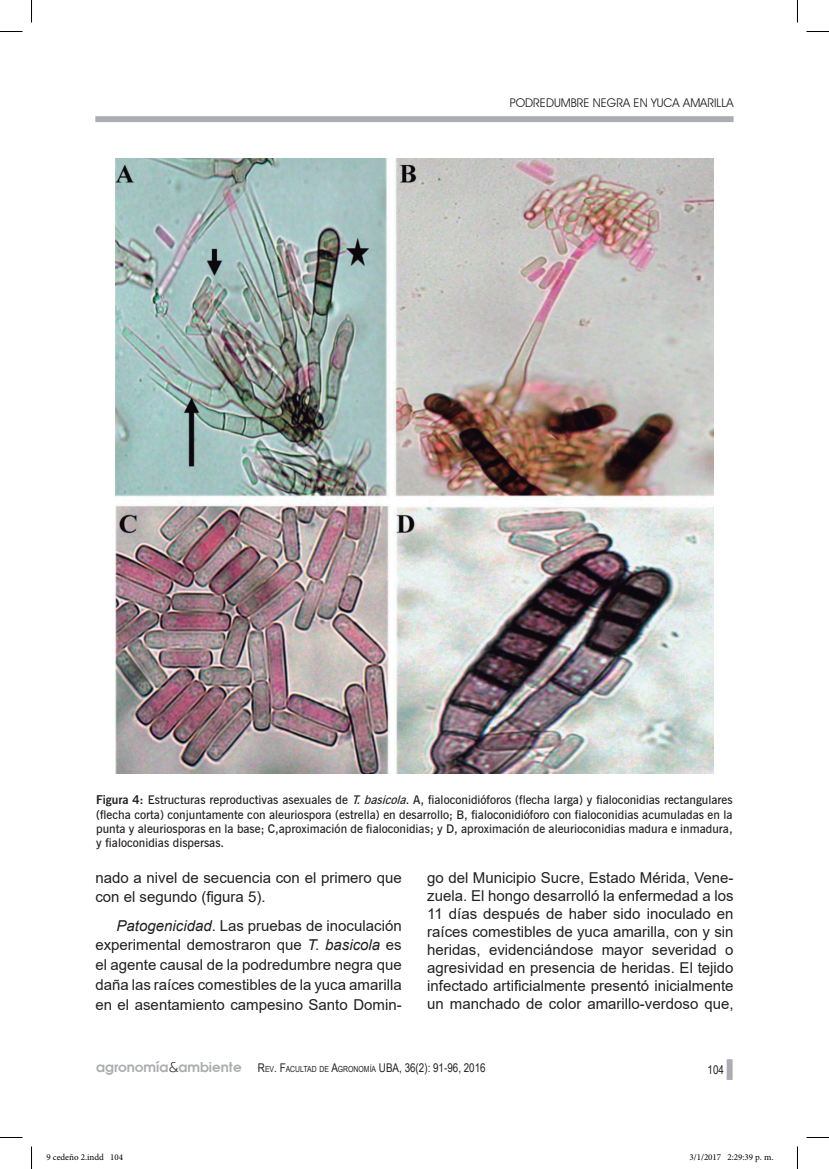
<style>
.page{position:relative;width:829px;height:1169px;background:#fff}
.page>*{position:absolute;margin:0;border:0;box-sizing:border-box;transform-origin:0 0}
.cont_texto{font:15px/18px "Arial";color:#231f20;text-align:justify}
.cuadros_TITULO{font:600 12px/14.4px "News Gothic BT";color:#231f20;text-align:justify}
.t1{font:12px "Arial Narrow";color:#231f20}
.t2{font:12px "Avant Garde IT Cby BT";color:#231f20}
.t3{font:9px "Minion Pro";color:#000}
.s1{font-weight:700}
.s2{font-style:italic}
.s3{font-family:"Avant Garde";font-weight:600;font-size:13.5px;color:#acadb1}
.s4{font-family:"Erie Plain";font-size:15px}
.s5{font-size:8.4px}
.s6{font-style:inherit}
</style>
<div class="page">
<div style="left:726px;top:1059px;width:6px;height:20px;background:#acadb1"></div>
<div style="left:95px;top:116px;width:638px;height:6px;background:#acadb1"></div>
<img style="left:115px;top:158px;width:598px;height:615px">
<svg style="left:0;top:31px;width:22px;height:1px"></svg>
<svg style="left:806px;top:31px;width:22px;height:1px"></svg>
<svg style="left:0;top:1137px;width:22px;height:1px"></svg>
<svg style="left:806px;top:1137px;width:22px;height:1px"></svg>
<svg style="left:31px;top:0;width:1px;height:23px"></svg>
<svg style="left:31px;top:1146px;width:1px;height:23px"></svg>
<svg style="left:797px;top:0;width:1px;height:23px"></svg>
<svg style="left:797px;top:1146px;width:1px;height:23px"></svg>
<p class="t2" style="left:509px;top:95px;width:225px">PODREDUMBRE NEGRA EN YUCA AMARILLA</p>
<p class="cuadros_TITULO" style="left:96px;top:792px;width:637px"><span class="s1">Figura 4:</span> Estructuras reproductivas asexuales de <span class="s2">T.basicola</span>. A, fialoconidióforos (flecha larga) y fialoconidias rectangulares (flecha corta) conjuntamente con aleuriospora (estrella) en desarrollo; B, fialoconidióforo con fialoconidias acumuladas en la punta y aleuriosporas en la base; C,aproximación de fialoconidias; y D, aproximación de aleurioconidias madura e inmadura, y fialoconidias dispersas.</p>
<p class="cont_texto" style="left:95px;top:867px;width:308px;line-height:19.8px">nado a nivel de secuencia con el primero que con el segundo (figura 5).</p>
<p class="cont_texto" style="left:95px;top:915px;width:308px;line-height:19.8px;text-indent:21px"><span class="s2">Patogenicidad</span>. Las pruebas de inoculación experimental demostraron que <span class="s2">T. basicola</span> es el agente causal de la podredumbre negra que daña las raíces comestibles de la yuca amarilla en el asentamiento campesino Santo Domin-</p>
<p class="cont_texto" style="left:427px;top:868px;width:308px">go del Municipio Sucre, Estado Mérida, Vene&shy;zuela. El hongo desarrolló la enfermedad a los 11 días después de haber sido inoculado en raíces comestibles de yuca amarilla, con y sin heridas, evidenciándose mayor severidad o agresividad en presencia de heridas. El tejido infectado artificialmente presentó inicialmente un manchado de color amarillo-verdoso que,</p>
<p class="t1" style="left:96px;top:1059px;width:391px"><span class="s3">agronomía</span><span class="s4">&amp;</span><span class="s3">ambiente</span> R<span class="s5">EV</span>. F<span class="s5">ACULTAD DE</span> <span class="s6">A</span><span class="s5">GRONOMÍA</span> UBA, 36(2): 91-96, 2016</p>
<p class="t1" style="left:707px;top:1060px;width:18px">104</p>
<p class="t3" style="left:46px;top:1151px;width:78px">9 cedeño 2.indd 104</p>
<p class="t3" style="left:689px;top:1151px;width:85px">3/1/2017 2:29:39 p. m.</p>
</div>
